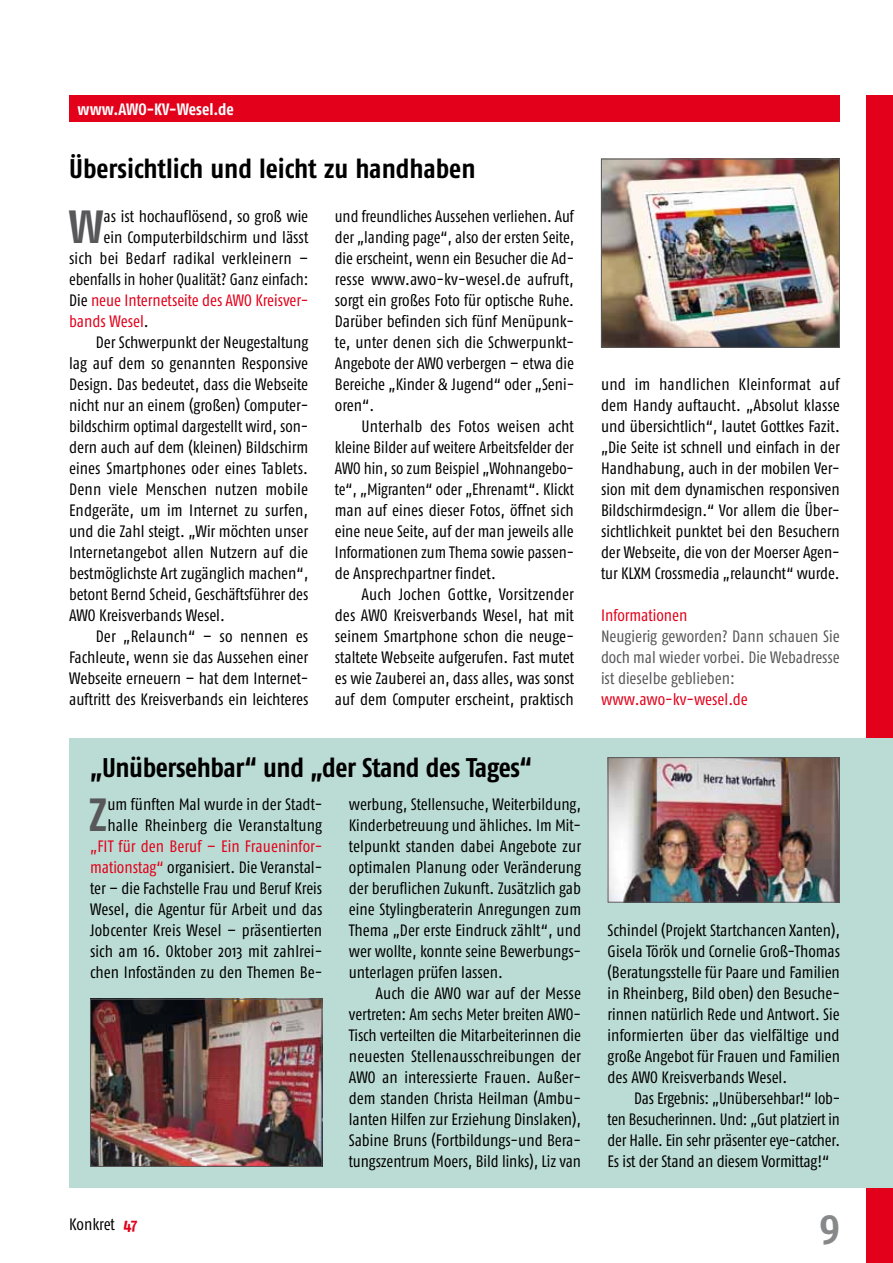
<style>
.page{position:relative;width:893px;height:1263px;background:#fff}
.page>*{position:absolute;margin:0;border:0;box-sizing:border-box;transform-origin:0 0}
.t1{font:700 46.5px "Fago Co";color:#58585a}
.t2{font:700 42px "Fago Co";color:#87888a}
.t3{font:700 27px "Fago Co";letter-spacing:-.01em;color:#000}
.t4{font:16.5px/21px "Fago Co";color:#000;text-align:justify}
.t5{font:16.5px/21px "Fago Co";color:#58585a;text-align:justify}
.t6{font:16.5px "Fago Co";color:#e2001a}
.t7{font:16.5px "Fago Co";color:#000;scale:.96 1}
.t8{font:700 16.5px "Fago Co";color:#fff}
.s1{color:#000}
.s2{color:#e2001a}
.s3{font-weight:700;color:#e2001a}
</style>
<div class="page">
<div style="left:866px;top:96px;width:27px;height:1167px;background:#e2001a"></div>
<div style="left:69px;top:96px;width:771px;height:26px;background:#e2001a"></div>
<div style="left:69px;top:738px;width:824px;height:450px;background:#bbdcd4"></div>
<img style="left:603px;top:161px;width:235px;height:185px">
<div style="left:601px;top:159px;width:239px;height:189px;border:1px solid #58585a"></div>
<img style="left:610px;top:759px;width:228px;height:141px">
<div style="left:608px;top:757px;width:232px;height:145px;border:1px solid #58585a"></div>
<img style="left:92px;top:1001px;width:228px;height:164px">
<div style="left:90px;top:999px;width:232px;height:168px;border:1px solid #58585a"></div>
<p class="t8" style="left:78px;top:99px;width:158px">www.AWO-KV-Wesel.de</p>
<h3 class="t3" style="left:69px;top:153px;width:408px">Übersichtlich und leicht zu handhaben</h3>
<h1 class="t1" style="left:69px;top:199px;width:36px">W</h1>
<p class="t4" style="left:104px;top:205px;width:206px">as ist hochauflösend, so groß wie</p>
<p class="t4" style="left:104px;top:226px;width:206px">ein Computerbildschirm und lässt</p>
<p class="t4" style="left:69px;top:247px;width:241px">sich bei Bedarf radikal verkleinern –</p>
<p class="t7" style="left:69px;top:270px;width:251px">ebenfalls in hoher Qualität? Ganz einfach:</p>
<p class="t6" style="left:69px;top:291px;width:241px"><span class="s1">Die</span> neue Internetseite des AWO Kreisver-</p>
<p class="t6" style="left:69px;top:312px;width:81px">bands Wesel<span class="s1">.</span></p>
<p class="t4" style="left:96px;top:331px;width:214px">Der Schwerpunkt der Neugestaltung</p>
<p class="t4" style="left:69px;top:352px;width:241px">lag auf dem so genannten Responsive</p>
<p class="t4" style="left:69px;top:373px;width:241px">Design. Das bedeutet, dass die Webseite</p>
<p class="t4" style="left:69px;top:394px;width:241px">nicht nur an einem (großen) Computer-</p>
<p class="t4" style="left:69px;top:415px;width:241px">bildschirm optimal dargestellt wird, son-</p>
<p class="t4" style="left:69px;top:436px;width:241px">dern auch auf dem (kleinen) Bildschirm</p>
<p class="t4" style="left:69px;top:457px;width:241px">eines Smartphones oder eines Tablets.</p>
<p class="t4" style="left:69px;top:478px;width:241px">Denn viele Menschen nutzen mobile</p>
<p class="t4" style="left:69px;top:499px;width:241px">Endgeräte, um im Internet zu surfen,</p>
<p class="t4" style="left:69px;top:520px;width:241px">und die Zahl steigt. „Wir möchten unser</p>
<p class="t4" style="left:69px;top:541px;width:240px">Internetangebot allen Nutzern auf die</p>
<p class="t4" style="left:69px;top:562px;width:241px">bestmöglichste Art zugänglich machen“,</p>
<p class="t4" style="left:69px;top:583px;width:241px">betont Bernd Scheid, Geschäftsführer des</p>
<p class="t4" style="left:69px;top:604px;width:157px">AWO Kreisverbands Wesel.</p>
<p class="t4" style="left:96px;top:625px;width:214px">Der „Relaunch“ – so nennen es</p>
<p class="t4" style="left:69px;top:646px;width:241px">Fachleute, wenn sie das Aussehen einer</p>
<p class="t4" style="left:69px;top:667px;width:241px">Webseite erneuern – hat dem Internet-</p>
<p class="t4" style="left:69px;top:688px;width:241px">auftritt des Kreisverbands ein leichteres</p>
<p class="t4" style="left:335px;top:205px;width:241px">und freundliches Aussehen verliehen. Auf der „landing page“, also der ersten Seite, die erscheint, wenn ein Besucher die Ad&shy;resse www.awo-kv-wesel.de aufruft, sorgt ein großes Foto für optische Ruhe.<br>Darüber befinden sich fünf Menüpunk&shy;te, unter denen sich die Schwerpunkt-Angebote der AWO verbergen – etwa die Bereiche „Kinder &amp; Jugend“ oder „Seni&shy;oren“.</p>
<p class="t4" style="left:335px;top:415px;width:241px;text-indent:27px">Unterhalb des Fotos weisen acht kleine Bilder auf weitere Arbeitsfelder der AWO hin, so zum Beispiel „Wohnangebo&shy;te“, „Migranten“ oder „Ehrenamt“. Klickt man auf eines dieser Fotos, öffnet sich eine neue Seite, auf der man jeweils alle Informationen zum Thema sowie passen&shy;de Ansprechpartner findet.</p>
<p class="t4" style="left:335px;top:583px;width:241px;text-indent:27px">Auch Jochen Gottke, Vorsitzender des AWO Kreisverbands Wesel, hat mit seinem Smartphone schon die neuge&shy;staltete Webseite aufgerufen. Fast mutet es wie Zauberei an, dass alles, was sonst auf dem Computer erscheint, praktisch</p>
<h3 class="t3" style="left:90px;top:751px;width:443px">„Unübersehbar“ und „der Stand des Tages“</h3>
<h1 class="t1" style="left:88px;top:787px;width:21px">Z</h1>
<p class="t4" style="left:108px;top:793px;width:216px">um fünften Mal wurde in der Stadt&shy;halle Rheinberg die Veranstaltung</p>
<p class="t4" style="left:90px;top:835px;width:234px"><span class="s2">„FIT für den Beruf – Ein Fraueninfor&shy;mationstag“</span> organisiert. Die Veranstal&shy;ter – die Fachstelle Frau und Beruf Kreis Wesel, die Agentur für Arbeit und das Jobcenter Kreis Wesel – präsentierten sich am 16. Oktober 2013 mit zahlrei&shy;chen Infoständen zu den Themen Be-</p>
<p class="t4" style="left:349px;top:793px;width:234px">werbung, Stellensuche, Weiterbildung, Kinderbetreuung und ähliches. Im Mit&shy;telpunkt standen dabei Angebote zur optimalen Planung oder Veränderung der beruflichen Zukunft. Zusätzlich gab eine Stylingberaterin Anregungen zum Thema „Der erste Eindruck zählt“, und wer wollte, konnte seine Bewerbungs&shy;unterlagen prüfen lassen.</p>
<p class="t4" style="left:349px;top:982px;width:234px;text-indent:27px">Auch die AWO war auf der Messe vertreten: Am sechs Meter breiten AWO-Tisch verteilten die Mitarbeiterinnen die neuesten Stellenausschreibungen der AWO an interessierte Frauen. Außer&shy;dem standen Christa Heilman (Ambu&shy;lanten Hilfen zur Erziehung Dinslaken), Sabine Bruns (Fortbildungs-und Bera&shy;tungszentrum Moers, Bild links), Liz van</p>
<p class="t4" style="left:601px;top:373px;width:240px">und im handlichen Kleinformat auf dem Handy auftaucht. „Absolut klasse und übersichtlich“, lautet Gottkes Fazit. „Die Seite ist schnell und einfach in der Handhabung, auch in der mobilen Ver&shy;sion mit dem dynamischen responsiven Bildschirmdesign.“ Vor allem die Über&shy;sichtlichkeit punktet bei den Besuchern der Webseite, die von der Moerser Agen&shy;tur KLXM Crossmedia „relauncht“ wurde.</p>
<p class="t6" style="left:601px;top:606px;width:88px">Informationen</p>
<p class="t5" style="left:601px;top:625px;width:240px">Neugierig geworden? Dann schauen Sie doch mal wieder vorbei. Die Webadresse ist dieselbe geblieben:</p>
<p class="t6" style="left:601px;top:690px;width:148px">www.awo-kv-wesel.de</p>
<p class="t4" style="left:608px;top:919px;width:234px">Schindel (Projekt Startchancen Xanten), Gisela Török und Cornelie Groß-Thomas (Beratungsstelle für Paare und Familien in Rheinberg, Bild oben) den Besuche&shy;rinnen natürlich Rede und Antwort. Sie informierten über das vielfältige und große Angebot für Frauen und Familien des AWO Kreisverbands Wesel.</p>
<p class="t4" style="left:608px;top:1087px;width:234px;text-indent:27px">Das Ergebnis: „Unübersehbar!“ lob&shy;ten Besucherinnen. Und: „Gut platziert in der Halle. Ein sehr präsenter eye-catcher.<br>Es ist der Stand an diesem Vormittag!“</p>
<p class="t4" style="left:69px;top:1213px;width:70px">Konkret <span class="s3">47</span></p>
<h2 class="t2" style="left:819px;top:1200px;width:22px">9</h2>
</div>
